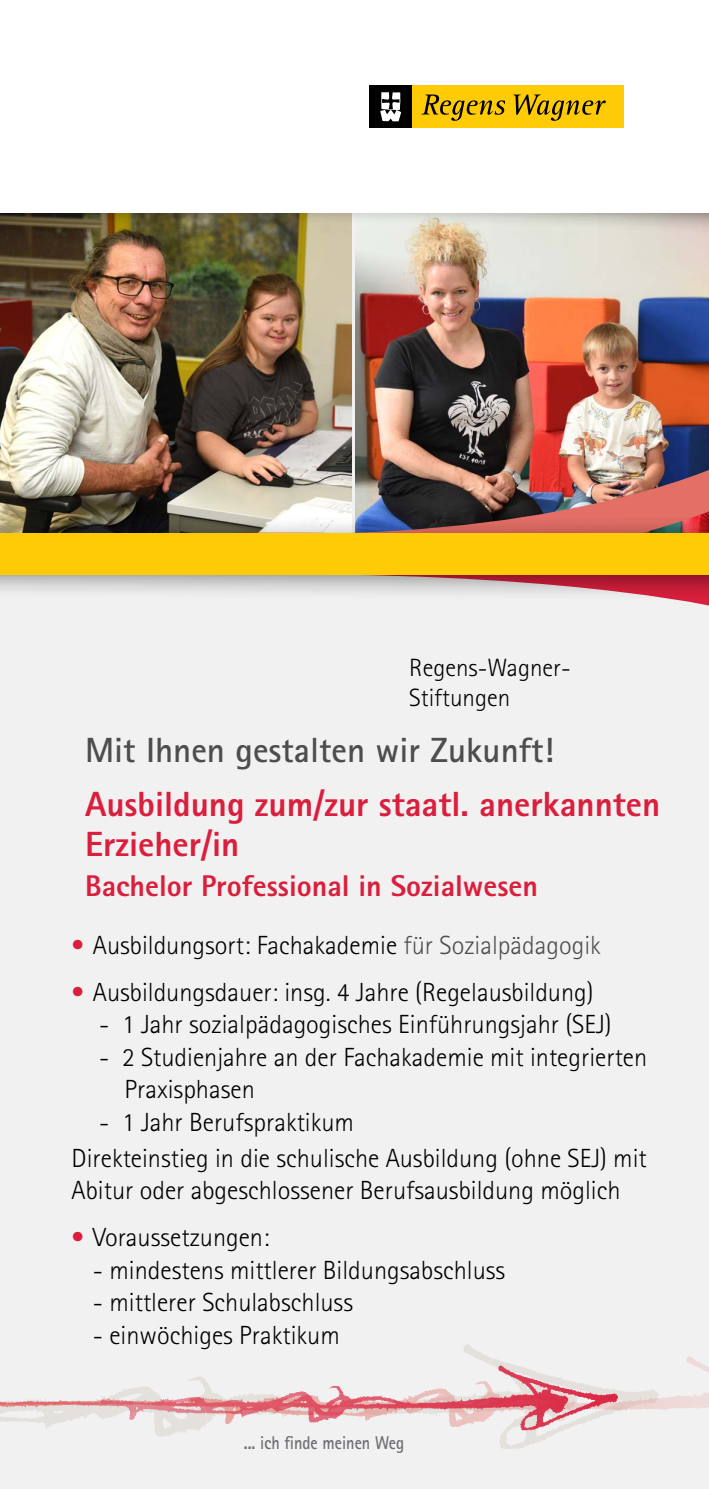
<style>
.page{position:relative;width:709px;height:1489px;background:#fff}
.page>*{position:absolute;margin:0;border:0;box-sizing:border-box;transform-origin:0 0}
.t1{font:800 35px/40px "Rotis Sans Serif Pro";color:#da1f3d}
.t2{font:700 35px "Rotis Sans Serif Pro";color:#4d4d4f}
.t3{font:800 30px "Rotis Sans Serif Pro";color:#da1f3d}
.t4{font:300 26.25px/32.5px "Rotis Sans Serif Pro";color:#000}
.t5{font:300 25px/30px "Rotis Sans Serif Pro";color:#000}
.t6{font:700 18.5px "Rotis Sans Serif Pro";color:#6d6e71;scale:.87 1}
.s1{color:#da1f3d}
.s2{color:#4d4d4f}
</style>
<div class="page">
<div style="left:0;top:0;width:709px;height:1488px;background:#f1f1f2"></div>
<img style="left:0;top:236px;width:352px;height:278px">
<img style="left:355px;top:236px;width:354px;height:225px">
<img style="left:244px;top:461px;width:465px;height:53px">
<div style="left:0;top:514px;width:709px;height:89px;background:#000;opacity:.5"></div>
<svg style="left:0;top:574px;width:709px;height:32px"></svg>
<div style="left:0;top:532px;width:709px;height:42px;background:#ffcb05"></div>
<div style="left:0;top:0;width:709px;height:236px;background:#000;opacity:.7"></div>
<div style="left:0;top:0;width:709px;height:213px;background:#fff"></div>
<img style="left:465px;top:1344px;width:244px;height:67px">
<img style="left:0;top:1346px;width:653px;height:103px">
<svg style="left:369px;top:127px;width:255px;height:1px"></svg>
<div style="left:412px;top:85px;width:212px;height:42px;background:#ffcb05"></div>
<svg style="left:421px;top:94px;width:84px;height:27px"></svg>
<svg style="left:513px;top:94px;width:93px;height:27px"></svg>
<div style="left:369px;top:85px;width:43px;height:42px;background:#000"></div>
<svg style="left:380px;top:92px;width:21px;height:29px"></svg>
<p class="t5" style="left:409px;top:652px;width:163px">Regens-Wagner-<br>Stiftungen</p>
<h1 class="t2" style="left:85px;top:728px;width:470px">Mit Ihnen gestalten wir Zukunft!</h1>
<h1 class="t1" style="left:85px;top:783px;width:576px">Ausbildung zum/zur staatl. anerkannten<br>Erzieher/in</h1>
<p class="t3" style="left:85px;top:866px;width:454px">Bachelor Professional in Sozialwesen</p>
<p class="t4" style="left:72px;top:929px;width:531px"><span class="s1">•</span> Ausbildungsort: Fachakademie <span class="s2">für Sozialpädagogik</span></p>
<p class="t4" style="left:72px;top:976px;width:523px"><span class="s1">•</span> Ausbildungsdauer: insg. 4 Jahre (Regelausbildung)</p>
<p class="t4" style="left:99px;top:1008px;width:514px">- 1 Jahr sozialpädagogisches Einführungsjahr (SEJ)</p>
<p class="t4" style="left:125px;top:1041px;width:524px;text-indent:-25px">- 2 Studienjahre an der Fachakademie mit integrierten<br>Praxisphasen</p>
<p class="t4" style="left:72px;top:1104px;width:576px;line-height:36px;text-indent:28px">- 1 Jahr Berufspraktikum<br>Direkteinstieg in die schulische Ausbildung (ohne SEJ) mit</p>
<p class="t4" style="left:72px;top:1174px;width:550px">Abitur oder abgeschlossener Berufsausbildung möglich</p>
<p class="t4" style="left:72px;top:1221px;width:199px"><span class="s1">•</span> Voraussetzungen:</p>
<p class="t4" style="left:93px;top:1253px;width:414px">- mindestens mittlerer Bildungsabschluss</p>
<p class="t4" style="left:93px;top:1286px;width:262px">- mittlerer Schulabschluss</p>
<p class="t4" style="left:93px;top:1318px;width:248px">- einwöchiges Praktikum</p>
<p class="t6" style="left:244px;top:1430px;width:186px">... ich finde meinen Weg</p>
</div>
